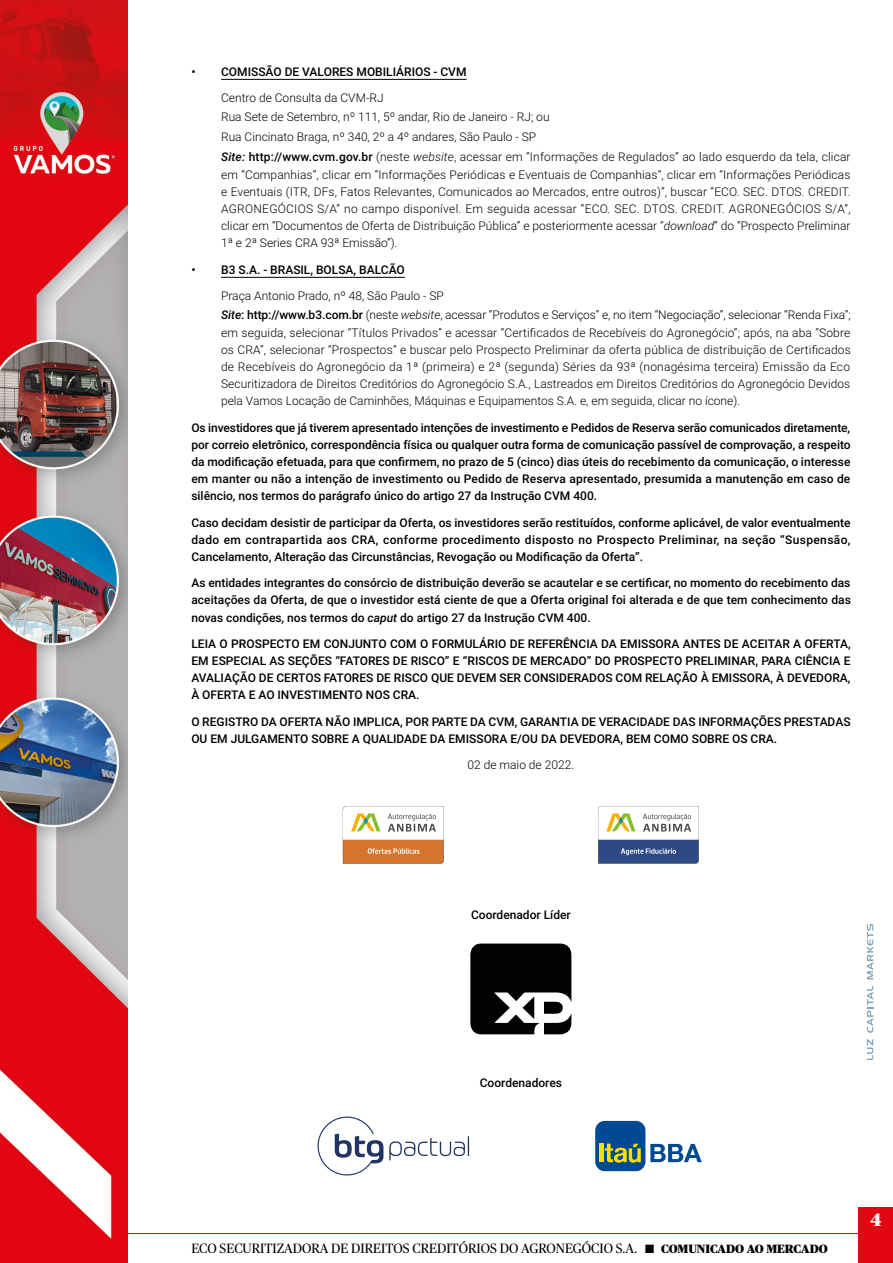
<style>
.page{position:relative;width:893px;height:1263px;background:#fff}
.page>*{position:absolute;margin:0;border:0;box-sizing:border-box;transform-origin:0 0}
.t1{font:900 18px "Publico";color:#fff}
.t2{font:13.5px "Publico";color:#000}
.t3{font:500 12px/17.2px "Roboto";color:#000;text-align:justify}
.t4{font:300 12px/17.2px "Roboto";color:#000}
.s1{font-weight:500;font-style:italic}
.s2{font-weight:500}
.s3{font-style:italic}
.s4{font-weight:300;font-size:12px}
.s5{font-weight:900;font-size:12px}
</style>
<div class="page">
<hr style="left:40px;top:1233px;width:819px;height:1px;background:#e30613">
<div style="left:859px;top:1208px;width:34px;height:55px;background:#e30613"></div>
<img style="left:0;top:0;width:127px;height:1263px">
<hr style="left:221px;top:79px;width:246px;height:1px;background:#000">
<hr style="left:221px;top:277px;width:184px;height:1px;background:#000">
<svg style="left:343px;top:806px;width:101px;height:58px"></svg>
<svg style="left:598px;top:806px;width:101px;height:58px"></svg>
<svg style="left:470px;top:943px;width:101px;height:91px"></svg>
<svg style="left:318px;top:1116px;width:65px;height:59px"></svg>
<svg style="left:389px;top:1136px;width:80px;height:24px"></svg>
<div style="left:595px;top:1121px;width:50px;height:50px;background:#004a93;border-radius:9px"></div>
<hr style="left:600px;top:1143px;width:4px;height:19px;background:#ffdf00">
<svg style="left:605px;top:1143px;width:36px;height:20px"></svg>
<svg style="left:650px;top:1144px;width:52px;height:18px"></svg>
<svg style="left:867px;top:1039px;width:6px;height:21px"></svg>
<svg style="left:867px;top:986px;width:6px;height:47px"></svg>
<svg style="left:867px;top:924px;width:6px;height:55px"></svg>
<p class="t3" style="left:191px;top:63px;width:277px">• COMISSÃO DE VALORES MOBILIÁRIOS - CVM</p>
<p class="t4" style="left:221px;top:88px;width:330px;line-height:19.4px">Centro de Consulta da CVM-RJ<br>Rua Sete de Setembro, nº 111, 5º andar, Rio de Janeiro - RJ; ou<br>Rua Cincinato Braga, nº 340, 2º a 4º andares, São Paulo - SP</p>
<p class="t4" style="left:221px;top:148px;width:631px;text-align:justify"><span class="s1">Site:</span> <span class="s2">http://www.cvm.gov.br</span> (neste <span class="s3">website</span>, acessar em “Informações de Regulados” ao lado esquerdo da tela, clicar em “Companhias”, clicar em “Informações Periódicas e Eventuais de Companhias”, clicar em “Informações Periódicas e Eventuais (ITR, DFs, Fatos Relevantes, Comunicados ao Mercados, entre outros)”, buscar “ECO. SEC. DTOS. CREDIT.<br>AGRONEGÓCIOS S/A” no campo disponível. Em seguida acessar “ECO. SEC. DTOS. CREDIT. AGRONEGÓCIOS S/A”, clicar em “Documentos de Oferta de Distribuição Pública” e posteriormente acessar “<span class="s3">download</span>” do “Prospecto Preliminar 1ª e 2ª Series CRA 93ª Emissão”).</p>
<p class="t3" style="left:191px;top:261px;width:215px">• B3 S.A. - BRASIL, BOLSA, BALCÃO</p>
<p class="t4" style="left:221px;top:286px;width:631px;line-height:19.4px">Praça Antonio Prado, nº 48, São Paulo - SP<br><span class="s1">Site</span><span class="s2">: http://www.b3.com.br</span> (neste <span class="s3">website</span>, acessar “Produtos e Serviços” e, no item “Negociação”, selecionar “Renda Fixa”;</p>
<p class="t4" style="left:221px;top:323px;width:631px;text-align:justify">em seguida, selecionar “Títulos Privados” e acessar “Certificados de Recebíveis do Agronegócio”; após, na aba “Sobre os CRA”, selecionar “Prospectos” e buscar pelo Prospecto Preliminar da oferta pública de distribuição de Certificados de Recebíveis do Agronegócio da 1ª (primeira) e 2ª (segunda) Séries da 93ª (nonagésima terceira) Emissão da Eco Securitizadora de Direitos Creditórios do Agronegócio S.A., Lastreados em Direitos Creditórios do Agronegócio Devidos pela Vamos Locação de Caminhões, Máquinas e Equipamentos S.A. e, em seguida, clicar no ícone).</p>
<p class="t3" style="left:191px;top:418px;width:661px">Os investidores que já tiverem apresentado intenções de investimento e Pedidos de Reserva serão comunicados diretamente, por correio eletrônico, correspondência física ou qualquer outra forma de comunicação passível de comprovação, a respeito da modificação efetuada, para que confirmem, no prazo de 5 (cinco) dias úteis do recebimento da comunicação, o interesse em manter ou não a intenção de investimento ou Pedido de Reserva apresentado, presumida a manutenção em caso de silêncio, nos termos do parágrafo único do artigo 27 da Instrução CVM 400.</p>
<p class="t3" style="left:191px;top:513px;width:661px">Caso decidam desistir de participar da Oferta, os investidores serão restituídos, conforme aplicável, de valor eventualmente dado em contrapartida aos CRA, conforme procedimento disposto no Prospecto Preliminar, na seção “Suspensão, Cancelamento, Alteração das Circunstâncias, Revogação ou Modificação da Oferta”.</p>
<p class="t3" style="left:191px;top:574px;width:661px">As entidades integrantes do consórcio de distribuição deverão se acautelar e se certificar, no momento do recebimento das aceitações da Oferta, de que o investidor está ciente de que a Oferta original foi alterada e de que tem conhecimento das novas condições, nos termos do <span class="s3">caput</span> do artigo 27 da Instrução CVM 400.</p>
<p class="t3" style="left:191px;top:634px;width:661px">LEIA O PROSPECTO EM CONJUNTO COM O FORMULÁRIO DE REFERÊNCIA DA EMISSORA ANTES DE ACEITAR A OFERTA, EM ESPECIAL AS SEÇÕES “FATORES DE RISCO” E “RISCOS DE MERCADO” DO PROSPECTO PRELIMINAR, PARA CIÊNCIA E AVALIAÇÃO DE CERTOS FATORES DE RISCO QUE DEVEM SER CONSIDERADOS COM RELAÇÃO À EMISSORA, À DEVEDORA, À OFERTA E AO INVESTIMENTO NOS CRA.</p>
<p class="t3" style="left:191px;top:712px;width:661px">O REGISTRO DA OFERTA NÃO IMPLICA, POR PARTE DA CVM, GARANTIA DE VERACIDADE DAS INFORMAÇÕES PRESTADAS<br>OU EM JULGAMENTO SOBRE A QUALIDADE DA EMISSORA E/OU DA DEVEDORA, BEM COMO SOBRE OS CRA.</p>
<p class="t4" style="left:468px;top:755px;width:108px">02 de maio de 2022.</p>
<p class="t3" style="left:471px;top:906px;width:101px">Coordenador Líder</p>
<p class="t3" style="left:480px;top:1073px;width:84px">Coordenadores</p>
<p class="t2" style="left:191px;top:1241px;width:638px">ECO SECURITIZADORA DE DIREITOS CREDITÓRIOS DO AGRONEGÓCIO S.A. <span class="s4">■</span> <span class="s5">COMUNICADO AO MERCADO</span></p>
<h1 class="t1" style="left:870px;top:1209px;width:12px">4</h1>
</div>
